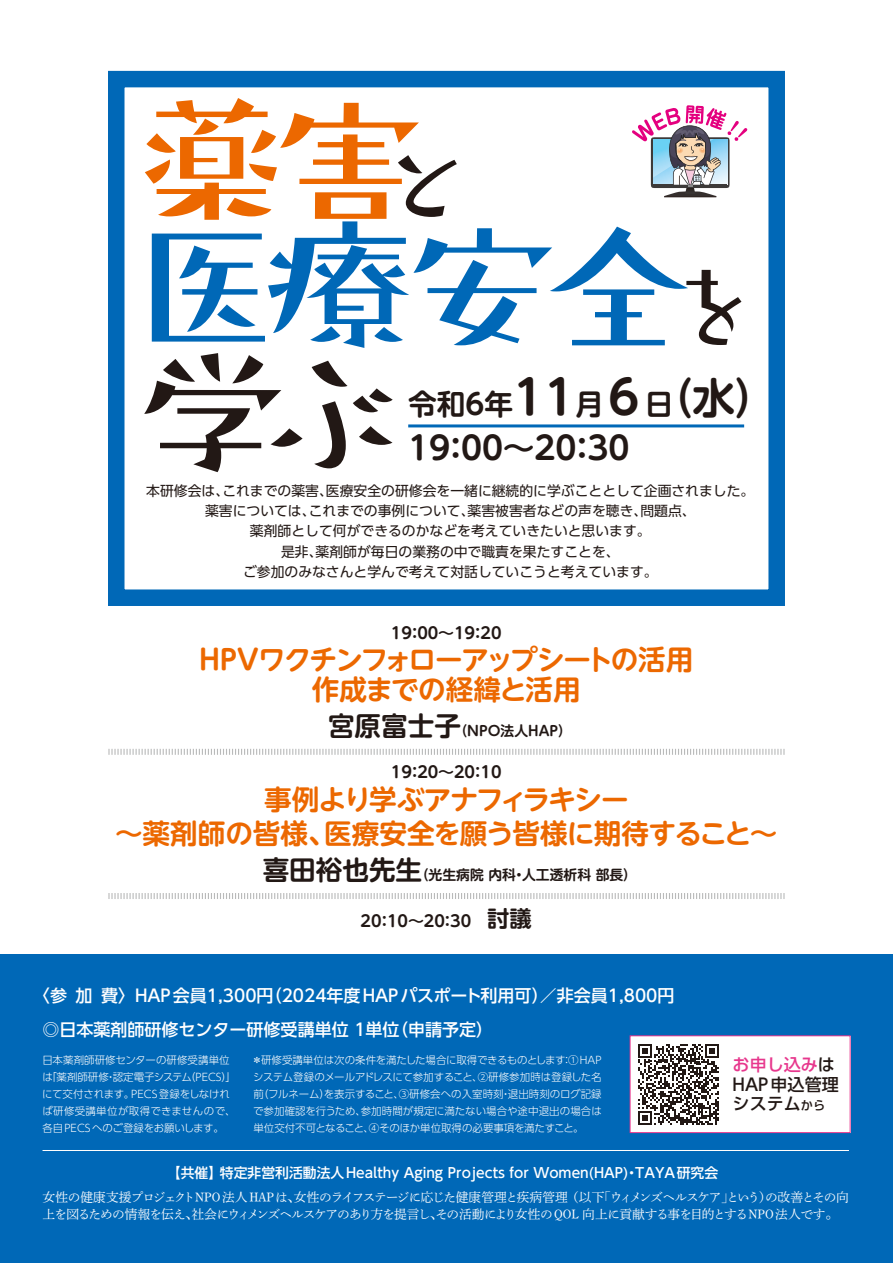
<style>
.page{position:relative;width:893px;height:1263px;background:#fff}
.page>*{position:absolute;margin:0;border:0;box-sizing:border-box;transform-origin:0 0}
.t1{font:151.5px/125.4px "Pal Ramune Std B";letter-spacing:-.135em;color:#0068b7;scale:1.05 1}
.t2{font:151.5px "Pal Ramune Std B";color:#221815;scale:1.05 1}
.t3{font:700 46.8px "UD Shin M Go Pr 6 N De";color:#221815}
.t4{font:700 42.45px "UD Shin M Go Pr 6 N De";color:#221815}
.t5{font:700 31.95px "UD Shin M Go Pr 6 N De";color:#221815}
.t6{font:700 28.65px "UD Shin M Go Pr 6 N De";color:#221815}
.t7{font:700 27.6px/29.7px "UD Shin M Go Pr 6 N De";letter-spacing:-.045em;color:#ec6800;text-align:center}
.t8{font:700 26.55px "UD Shin M Go Pr 6 N De";color:#221815}
.t9{font:700 22.35px "UD Shin M Go Pr 6 N De";color:#221815}
.t10{font:500 17.1px/19.5px "UD Shin Go Pr 6 N";color:#221815}
.t11{font:500 16.95px "UD Shin Go Pr 6 N";color:#fff}
.t12{font:700 15.9px "UD Shin M Go Pr 6 N De";color:#221815}
.t13{font:13.8px/20.2px "UD Shin Go Pr 6 N";color:#221815}
.t14{font:500 13.8px "UD Shin Go Pr 6 N";color:#fff}
.t15{font:700 13.8px "UD Shin M Go Pr 6 N De";color:#221815}
.t16{font:12.75px/17px "Shuei Min Pr 6 N L";letter-spacing:-.06em;color:#fff}
.t17{font:12.75px "Shuei Min Pr 6 N L";letter-spacing:-.08em;color:#fff}
.t18{font:12.75px "Shuei Min Pr 6 N L";letter-spacing:-.1em;color:#fff}
.t19{font:300 10.5px/17px "UD Shin Go Pr 6 N";color:#fff}
.s1{color:#ec6800}
.s2{font-size:100.95px;color:#221815}
.s3{font-size:46.8px}
.s4{font-size:28.65px}
.s5{color:#e7378d}
.s6{font-size:12.15px}
</style>
<div class="page">
<div style="left:0;top:955px;width:893px;height:308px;background:#0068b7"></div>
<hr style="left:43px;top:1150px;width:806px;height:1px;background:#fff">
<div style="left:630px;top:1036px;width:220px;height:96px;background:#fff"></div>
<svg style="left:638px;top:1044px;width:81px;height:81px"></svg>
<div style="left:630px;top:1035px;width:220px;height:98px;border:1px solid #e7378d"></div>
<div style="left:108px;top:71px;width:677px;height:535px;border:16px solid #0068b7"></div>
<svg style="left:632px;top:105px;width:116px;height:92px"></svg>
<hr style="left:408px;top:424px;width:336px;height:3px;background:#0068b7">
<svg style="left:108px;top:748px;width:677px;height:7px"></svg>
<svg style="left:108px;top:893px;width:677px;height:6px"></svg>
<h1 class="t1" style="left:127px;top:91px;width:614px"><span class="s1">薬害</span><span class="s2">と<br></span>医療安全<span class="s2">を</span></h1>
<h3 class="t4" style="left:608px;top:362px;width:169px"><span class="s3">6</span> （<span class="s4">日</span> 水(</h3>
<h1 class="t2" style="left:132px;top:297px;width:267px">学ぶ</h1>
<h2 class="t3" style="left:513px;top:358px;width:63px">11</h2>
<h3 class="t6" style="left:408px;top:380px;width:107px">令和6年</h3>
<h3 class="t6" style="left:575px;top:380px;width:30px">月</h3>
<h3 class="t5" style="left:408px;top:421px;width:223px">1 9：00~20：30</h3>
<h3 class="t13" style="left:326px;top:480px;width:430px">医療安全の研修会を一緒に継続的に学ぶこととして企画されました。</h3>
<h3 class="t13" style="left:146px;top:480px;width:84px">本研修会は、</h3>
<h3 class="t13" style="left:222px;top:480px;width:112px">これまでの薬害、</h3>
<h3 class="t13" style="left:468px;top:500px;width:181px">薬害被害者などの声を聴き、</h3>
<h3 class="t13" style="left:309px;top:500px;width:167px">これまでの事例について、</h3>
<h3 class="t13" style="left:205px;top:500px;width:112px">薬害については、</h3>
<h3 class="t13" style="left:250px;top:520px;width:402px">薬剤師として何ができるのかなどを考えていきたいと思います。</h3>
<h3 class="t13" style="left:316px;top:541px;width:306px">薬剤師が毎日の業務の中で職責を果たすことを、</h3>
<h3 class="t13" style="left:640px;top:500px;width:57px">問題点、</h3>
<h3 class="t13" style="left:243px;top:541px;width:416px;text-indent:38px">是非、<br>ご参加のみなさんと学んで考えて対話していこうと考えています。</h3>
<h3 class="t12" style="left:391px;top:619px;width:112px">1 9：00~ 1 9：20</h3>
<h3 class="t7" style="left:199px;top:643px;width:496px">HPVワクチンフォローアップシートの活用作成までの経緯と活用</h3>
<h3 class="t15" style="left:454px;top:719px;width:119px">（NPO法人HAP(</h3>
<h3 class="t8" style="left:328px;top:703px;width:134px">宮原富士子</h3>
<h3 class="t12" style="left:391px;top:759px;width:112px">1 9：20~20：1 0</h3>
<h3 class="t7" style="left:324px;top:781px;width:455px;line-height:34px;text-align:left;text-indent:-60px">事例より学ぶアナフィラキシー<br>医療安全を願う皆様に期待すること~</h3>
<h3 class="t7" style="left:115px;top:817px;width:222px">～薬剤師の皆様、</h3>
<h3 class="t8" style="left:263px;top:848px;width:161px">喜田裕也先生</h3>
<h3 class="t15" style="left:415px;top:863px;width:223px">（光生病院内科人工透析科部長(</h3>
<h3 class="t15" style="left:512px;top:863px;width:15px">・</h3>
<h3 class="t9" style="left:487px;top:900px;width:46px">討議</h3>
<h3 class="t12" style="left:361px;top:908px;width:128px">20：1 0～20：30　</h3>
<h3 class="t11" style="left:33px;top:982px;width:36px">〈参</h3>
<h3 class="t11" style="left:76px;top:982px;width:19px">加</h3>
<h3 class="t11" style="left:101px;top:982px;width:575px">費〉HAP会員1,300 （円 2024年度HAPパスポート利用可／）非会員1,800円</h3>
<h3 class="t11" style="left:43px;top:1015px;width:359px">◎日本薬剤師研修センター研修受講単位 1単位</h3>
<p class="t19" style="left:185px;top:1051px;width:52px;text-indent:-143px">日本薬剤師研修センターの研修受講単位（PECS 「(</p>
<h3 class="t11" style="left:391px;top:1015px;width:104px">（申請予定(</h3>
<p class="t19" style="left:252px;top:1051px;width:351px">＊研修受講単位は次の条件を満たした場合に取得できるものとします ① HAP</p>
<p class="t19" style="left:253px;top:1051px;width:350px;text-indent:308px">：<br>システム登録のメールアドレスにて参加すること、②研修参加時は登録した名（前フルネームを表示すること、③研修会への入室時刻退出時刻のログ記録</p>
<p class="t19" style="left:42px;top:1068px;width:151px">「は薬剤師研修認定電子システム</p>
<p class="t19" style="left:106px;top:1068px;width:12px">・</p>
<p class="t19" style="left:319px;top:1085px;width:12px">）</p>
<p class="t19" style="left:131px;top:1085px;width:100px">PECS登録をしなけれ</p>
<p class="t19" style="left:42px;top:1085px;width:195px">にて交付されます。<br>ば研修受講単位が取得できませんので、各自PECSへのご登録をお願いします。</p>
<p class="t19" style="left:500px;top:1085px;width:12px">・</p>
<p class="t19" style="left:361px;top:1102px;width:242px">参加時間が規定に満たない場合や途中退出の場合は</p>
<p class="t19" style="left:253px;top:1102px;width:332px">で参加確認を行うため、<br>単位交付不可となること、④そのほか単位取得の必要事項を満たすこと。</p>
<h3 class="t14" style="left:167px;top:1161px;width:57px">【共催】</h3>
<h3 class="t14" style="left:220px;top:1161px;width:420px">特定非営利活動法人Healthy Aging Projects for Women(HAP)・</h3>
<h3 class="t14" style="left:635px;top:1161px;width:84px">TAYA研究会</h3>
<h3 class="t10" style="left:733px;top:1054px;width:108px"><span class="s5">お申し込み</span>は<br>HAP申込管理システム<span class="s6">から</span></h3>
<p class="t16" style="left:566px;top:1187px;width:40px">（以下</p>
<p class="t16" style="left:759px;top:1187px;width:14px">）</p>
<p class="t17" style="left:294px;top:1185px;width:276px">女性のライフステージに応じた健康管理と疾病管理</p>
<p class="t18" style="left:598px;top:1185px;width:252px">「ウィメンズヘルスケアというの改善とその向</p>
<p class="t16" style="left:43px;top:1187px;width:797px">女性の健康支援プロジェクトNPO法人HAPは、<br>上を図るための情報を伝え社会にウィメンズヘルスケアのあり方を提言しその活動により女性の QOL 向上に貢献する事を目的とするNPO 法人です。</p>
<p class="t16" style="left:721px;top:1187px;width:14px">」</p>
<p class="t16" style="left:185px;top:1204px;width:14px">、</p>
<p class="t16" style="left:430px;top:1204px;width:14px">、</p>
</div>
